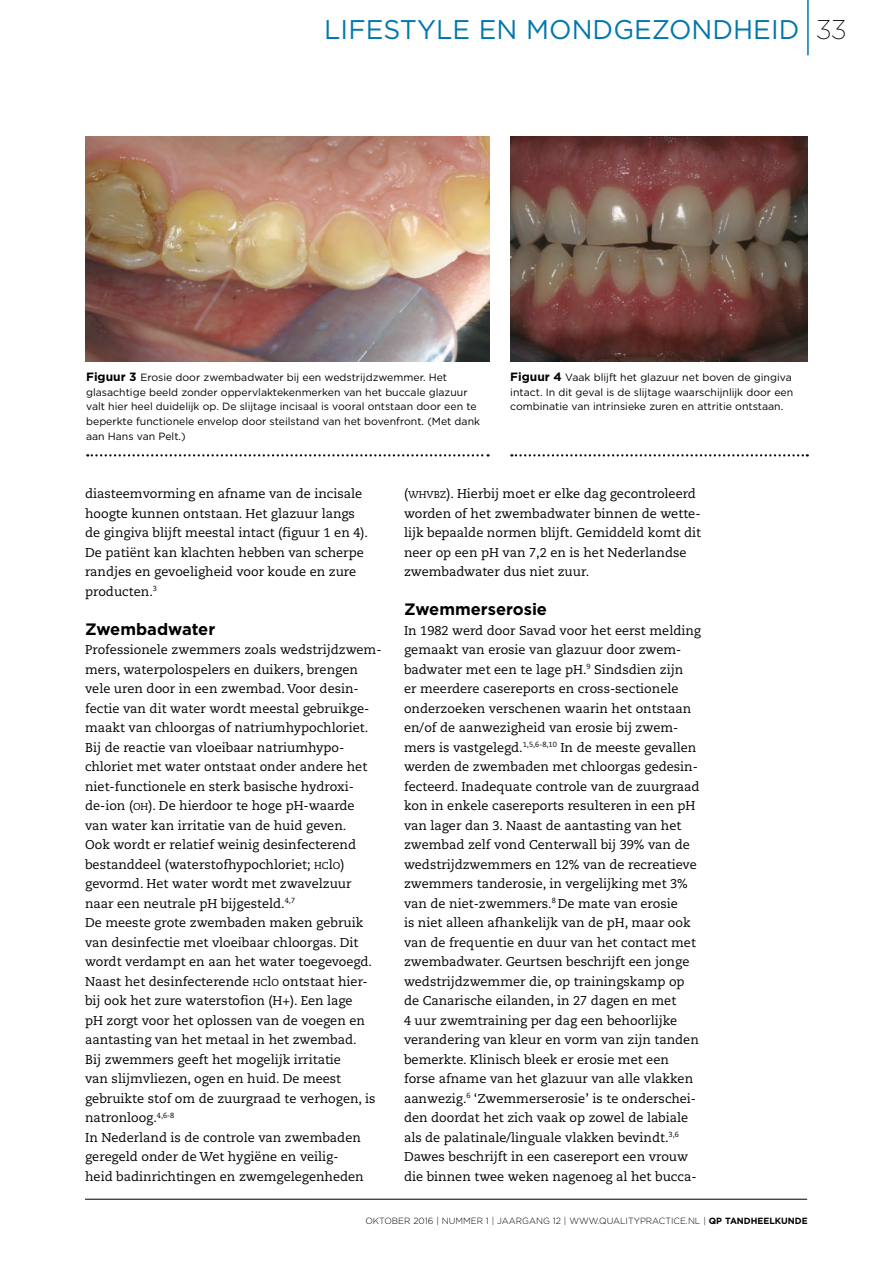
<style>
.page{position:relative;width:893px;height:1263px;background:#fff}
.page>*{position:absolute;margin:0;border:0;box-sizing:border-box;transform-origin:0 0}
.t1{font:27px "Gotham HTF";color:#0077ad}
.t2{font:200 27px "Gotham HTF";color:#000}
.t3{font:700 16.5px "Gotham HTF";color:#000}
.t4{font:12.75px/19.5px "Caecilia";color:#000}
.t5{font:10.5px/14.7px "Gotham HTF";color:#000}
.t6{font:300 9px "Gotham HTF";color:#000}
.s1{font-weight:700;font-size:12px}
.s2{font-size:10.05px}
.s3{font-weight:700}
</style>
<div class="page">
<hr style="left:85px;top:1199px;width:722px;height:1px;background:#000">
<hr style="left:807px;top:0;width:2px;height:55px;background:#0077ad">
<img style="left:85px;top:136px;width:404px;height:226px">
<img style="left:510px;top:136px;width:298px;height:226px">
<svg style="left:87px;top:454px;width:402px;height:2px"></svg>
<svg style="left:511px;top:454px;width:297px;height:2px"></svg>
<h1 class="t1" style="left:324px;top:14px;width:32px">Lifest</h1>
<h1 class="t1" style="left:417px;top:14px;width:130px">yleenmondgezondheid</h1>
<h1 class="t2" style="left:816px;top:15px;width:31px">33</h1>
<p class="t5" style="left:86px;top:370px;width:395px"><span class="s1">Figuur 3</span> Erosie door zwembadwater bij een wedstrijdzwemmer. Het glasachtige beeld zonder oppervlaktekenmerken van het buccale glazuur valt hier heel duidelijk op. De slijtage incisaal is vooral ontstaan door een te beperkte functionele envelop door steilstand van het bovenfront. (Met dank aan Hans van Pelt.)</p>
<p class="t5" style="left:510px;top:370px;width:284px"><span class="s1">Figuur 4</span> Vaak blijft het glazuur net boven de gingiva intact. In dit geval is de slijtage waarschijnlijk door een combinatie van intrinsieke zuren en attritie ontstaan.</p>
<p class="t4" style="left:85px;top:484px;width:284px">diasteemvorming en afname van de incisale hoogte kunnen ontstaan. Het glazuur langs de gingiva blijft meestal intact (figuur 1 en 4).<br>De patiënt kan klachten hebben van scherpe randjes en gevoeligheid voor koude en zure producten.<sup>3</sup></p>
<p class="t3" style="left:85px;top:619px;width:132px">Zwembadwater</p>
<p class="t4" style="left:85px;top:640px;width:298px">Professionele zwemmers zoals wedstrijdzwem&shy;mers, waterpolospelers en duikers, brengen vele uren door in een zwembad. Voor desin&shy;fectie van dit water wordt meestal gebruikge&shy;maakt van chloorgas of natriumhypochloriet.<br>Bij de reactie van vloeibaar natriumhypo&shy;chloriet met water ontstaat onder andere het niet-functionele en sterk basische hydroxi&shy;de-ion (<span class="s2">OH</span>). De hierdoor te hoge pH-waarde<br>van water kan irritatie van de huid geven.<br>Ook wordt er relatief weinig desinfecterend bestanddeel (waterstofhypochloriet; <span class="s2">HC</span>l<span class="s2">O</span>) gevormd. Het water wordt met zwavelzuur naar een neutrale pH bijgesteld.<sup>4,7<br></sup>De meeste grote zwembaden maken gebruik van desinfectie met vloeibaar chloorgas. Dit wordt verdampt en aan het water toegevoegd.<br>Naast het desinfecterende <span class="s2">HC</span>l<span class="s2">O</span> ontstaat hier&shy;bij ook het zure waterstofion (H+). Een lage<br>pH zorgt voor het oplossen van de voegen en aantasting van het metaal in het zwembad.<br>Bij zwemmers geeft het mogelijk irritatie<br>van slijmvliezen, ogen en huid. De meest gebruikte stof om de zuurgraad te verhogen, is natronloog.<sup>4,6-8<br></sup>In Nederland is de controle van zwembaden geregeld onder de Wet hygiëne en veilig-<br>heid badinrichtingen en zwemgelegenheden</p>
<p class="t4" style="left:404px;top:484px;width:299px">(<span class="s2">WHVBZ</span>). Hierbij moet er elke dag gecontroleerd worden of het zwembadwater binnen de wette&shy;lijk bepaalde normen blijft. Gemiddeld komt dit neer op een pH van 7,2 en is het Nederlandse zwembadwater dus niet zuur.</p>
<p class="t3" style="left:404px;top:600px;width:145px">Zwemmerserosie</p>
<p class="t4" style="left:404px;top:621px;width:298px">In 1982 werd door Savad voor het eerst melding gemaakt van erosie van glazuur door zwem&shy;badwater met een te lage pH.<sup>9</sup> Sindsdien zijn<br>er meerdere casereports en cross-sectionele onderzoeken verschenen waarin het ontstaan en/of de aanwezigheid van erosie bij zwem&shy;mers is vastgelegd.<sup>1,5,6-8,10</sup> In de meeste gevallen werden de zwembaden met chloorgas gedesin&shy;fecteerd. Inadequate controle van de zuurgraad kon in enkele casereports resulteren in een pH van lager dan 3. Naast de aantasting van het zwembad zelf vond Centerwall bij 39% van de wedstrijdzwemmers en 12% van de recreatieve zwemmers tanderosie, in vergelijking met 3% van de niet-zwemmers.<sup>8</sup> De mate van erosie<br>is niet alleen afhankelijk van de pH, maar ook van de frequentie en duur van het contact met zwembadwater. Geurtsen beschrijft een jonge wedstrijdzwemmer die, op trainingskamp op de Canarische eilanden, in 27 dagen en met<br>4 uur zwemtraining per dag een behoorlijke verandering van kleur en vorm van zijn tanden bemerkte. Klinisch bleek er erosie met een forse afname van het glazuur van alle vlakken aanwezig.<sup>6</sup> ‘Zwemmerserosie’ is te onderschei&shy;den doordat het zich vaak op zowel de labiale als de palatinale/linguale vlakken bevindt.<sup>3,6<br></sup>Dawes beschrijft in een casereport een vrouw die binnen twee weken nagenoeg al het bucca-</p>
<p class="t6" style="left:365px;top:1215px;width:444px">OKTOBER 2016 | NUMMER 1 | JAARGANG 12 | WWW.QUALITYPRACTICE.NL | <span class="s3">QP TANDHEELKUNDE</span></p>
</div>
